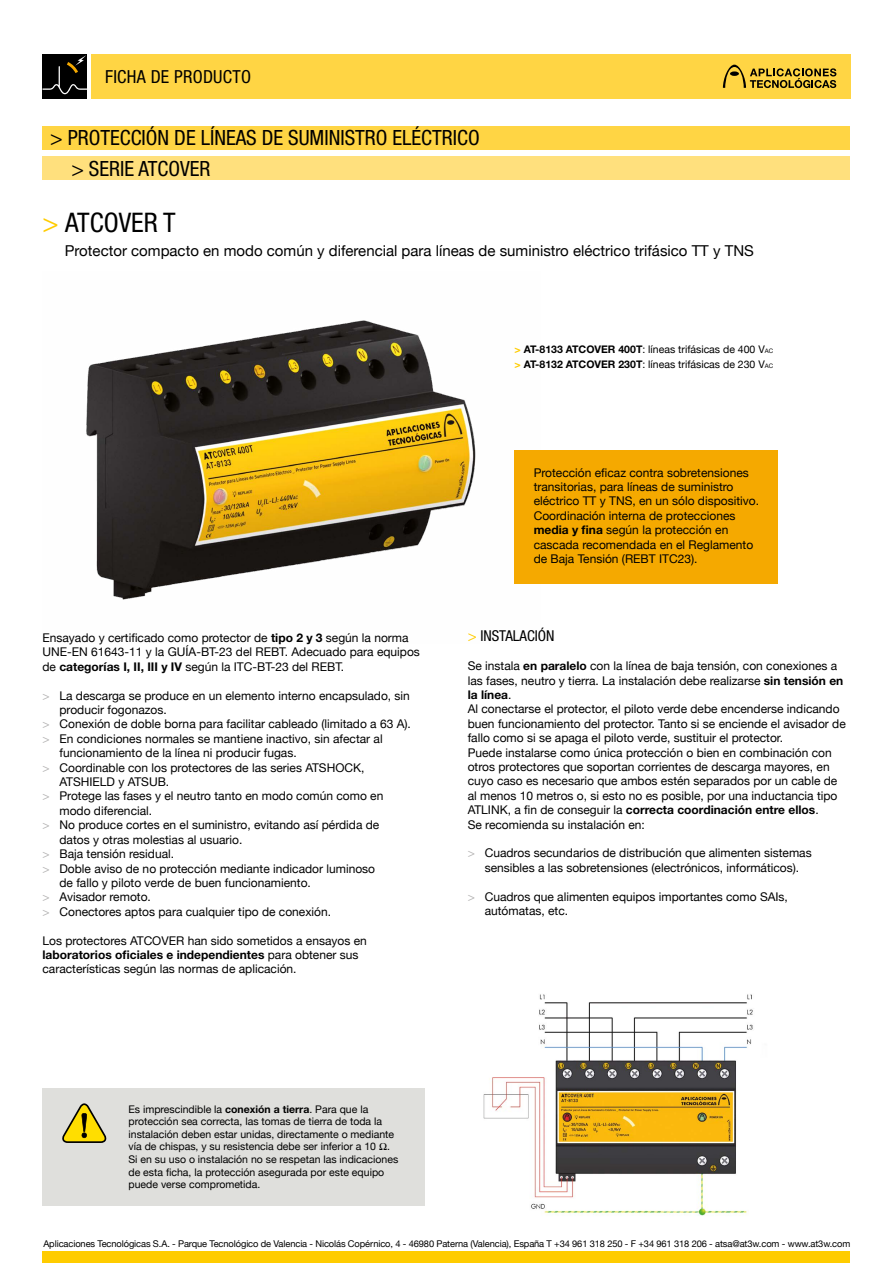
<style>
.page{position:relative;width:893px;height:1263px;background:#fff}
.page>*{position:absolute;margin:0;border:0;box-sizing:border-box;transform-origin:0 0}
.t1{font:condensed 27px "Helvetica Neue LT Std";color:#000}
.t2{font:condensed 21px "Helvetica Neue LT Std";color:#000}
.t3{font:condensed 18px "Helvetica Neue LT Std";letter-spacing:.015em;color:#000}
.t4{font:15px "Helvetica Neue";color:#000}
.t5{font:condensed 15px "Helvetica Neue LT Std";color:#000}
.t6{font:12px/14.4px "Helvetica Neue";color:#000}
.t7{font:700 12px "Helvetica Neue LT Std";color:#000}
.t8{font:10.5px/12.6px "Helvetica Neue";color:#000}
.t9{font:9.3px "Helvetica Neue";letter-spacing:-.01em;color:#000}
.s1{color:#fc0}
.s2{font-family:"Helvetica Neue LT Std";font-weight:700;color:#fc0}
.s3{font-family:"Helvetica Neue LT Std";font-weight:700}
.s4{font-size:6.15px}
.s5{color:#b3b2b2}
.s6{font-family:"Helvetica Neue";font-weight:400}
</style>
<div class="page">
<div style="left:43px;top:1251px;width:807px;height:12px;background:#fc0"></div>
<div style="left:43px;top:54px;width:44px;height:45px;background:#000"></div>
<svg style="left:43px;top:55px;width:44px;height:39px"></svg>
<div style="left:91px;top:54px;width:759px;height:45px;background:#ffd544"></div>
<svg style="left:723px;top:65px;width:113px;height:23px"></svg>
<img style="left:86px;top:320px;width:390px;height:280px">
<img style="left:483px;top:994px;width:270px;height:222px">
<div style="left:514px;top:450px;width:264px;height:134px;background:#f5a900"></div>
<div style="left:43px;top:157px;width:807px;height:23px;background:#ffe07d"></div>
<div style="left:43px;top:126px;width:807px;height:23px;background:#ffd544"></div>
<div style="left:43px;top:1089px;width:382px;height:117px;background:#dfdfdc"></div>
<svg style="left:62px;top:1103px;width:45px;height:40px"></svg>
<h3 class="t3" style="left:105px;top:66px;width:148px">FICHA DE PRODUCTO</h3>
<h2 class="t2" style="left:50px;top:126px;width:431px">&gt; PROTECCIÓN DE LÍNEAS DE SUMINISTRO ELÉCTRICO</h2>
<h2 class="t2" style="left:71px;top:156px;width:140px">&gt; SERIE ATCOVER</h2>
<h1 class="t1" style="left:43px;top:207px;width:135px"><span class="s1">&gt;</span> ATCOVER T</h1>
<p class="t4" style="left:65px;top:241px;width:691px">Protector compacto en modo común y diferencial para líneas de suministro eléctrico trifásico TT y TNS</p>
<p class="t8" style="left:514px;top:342px;width:260px;line-height:15px"><span class="s2">&gt;</span> <span class="s3">AT-8133 ATCOVER 400T</span>: líneas trifásicas de 400 V<span class="s4">AC </span><span class="s2">&gt;</span> <span class="s3">AT-8132 ATCOVER 230T</span>: líneas trifásicas de 230 V<span class="s4">AC</span></p>
<p class="t6" style="left:534px;top:465px;width:227px">Protección eficaz contra sobretensiones transitorias, para líneas de suministro eléctrico TT y TNS, en un sólo dispositivo.<br>Coordinación interna de protecciones <span class="s3">media y fina</span> según la protección en cascada recomendada en el Reglamento de Baja Tensión (REBT ITC23).</p>
<p class="t6" style="left:43px;top:630px;width:368px">Ensayado y certificado como protector de <span class="s3">tipo 2 y 3</span> según la norma</p>
<p class="t5" style="left:468px;top:627px;width:88px"><span class="s1">&gt;</span> INSTALACIÓN</p>
<p class="t6" style="left:43px;top:645px;width:379px">UNE-EN 61643-11 y la GUÍA-BT-23 del REBT. Adecuado para equipos de <span class="s3">categorías I, II, III y IV</span> según la ITC-BT-23 del REBT.</p>
<p class="t6" style="left:43px;top:688px;width:369px"><span class="s5">&gt;</span> La descarga se produce en un elemento interno encapsulado, sin</p>
<p class="t6" style="left:60px;top:702px;width:109px">producir fogonazos.</p>
<p class="t6" style="left:43px;top:717px;width:370px"><span class="s5">&gt;</span> Conexión de doble borna para facilitar cableado (limitado a 63 A).</p>
<p class="t6" style="left:43px;top:731px;width:342px"><span class="s5">&gt;</span> En condiciones normales se mantiene inactivo, sin afectar al</p>
<p class="t6" style="left:60px;top:746px;width:239px">funcionamiento de la línea ni producir fugas.</p>
<p class="t6" style="left:43px;top:760px;width:323px"><span class="s5">&gt;</span> Coordinable con los protectores de las series ATSHOCK,</p>
<p class="t6" style="left:60px;top:774px;width:111px">ATSHIELD y ATSUB.</p>
<p class="t6" style="left:43px;top:789px;width:342px"><span class="s5">&gt;</span> Protege las fases y el neutro tanto en modo común como en</p>
<p class="t6" style="left:60px;top:803px;width:94px">modo diferencial.</p>
<p class="t6" style="left:43px;top:818px;width:338px"><span class="s5">&gt;</span> No produce cortes en el suministro, evitando así pérdida de</p>
<p class="t6" style="left:60px;top:832px;width:184px">datos y otras molestias al usuario.</p>
<p class="t6" style="left:43px;top:846px;width:133px"><span class="s5">&gt;</span> Baja tensión residual.</p>
<p class="t6" style="left:43px;top:861px;width:334px"><span class="s5">&gt;</span> Doble aviso de no protección mediante indicador luminoso</p>
<p class="t6" style="left:60px;top:875px;width:253px">de fallo y piloto verde de buen funcionamiento.</p>
<p class="t6" style="left:43px;top:890px;width:110px"><span class="s5">&gt;</span> Avisador remoto.</p>
<p class="t6" style="left:43px;top:904px;width:290px"><span class="s5">&gt;</span> Conectores aptos para cualquier tipo de conexión.</p>
<p class="t6" style="left:43px;top:933px;width:326px">Los protectores ATCOVER han sido sometidos a ensayos en</p>
<p class="t7" style="left:43px;top:947px;width:317px">laboratorios oficiales e independientes <span class="s6">para obtener sus</span></p>
<p class="t6" style="left:43px;top:962px;width:256px">características según las normas de aplicación.</p>
<p class="t6" style="left:468px;top:658px;width:377px">Se instala <span class="s3">en paralelo</span> con la línea de baja tensión, con conexiones a las fases, neutro y tierra. La instalación debe realizarse <span class="s3">sin tensión en</span></p>
<p class="t7" style="left:468px;top:687px;width:45px">la línea<span class="s6">.</span></p>
<p class="t6" style="left:468px;top:702px;width:380px">Al conectarse el protector, el piloto verde debe encenderse indicando buen funcionamiento del protector. Tanto si se enciende el avisador de fallo como si se apaga el piloto verde, sustituir el protector.<br>Puede instalarse como única protección o bien en combinación con otros protectores que soportan corrientes de descarga mayores, en cuyo caso es necesario que ambos estén separados por un cable de al menos 10 metros o, si esto no es posible, por una inductancia tipo</p>
<p class="t7" style="left:468px;top:802px;width:352px"><span class="s6">ATLINK, a fin de conseguir la</span> correcta coordinación entre ellos<span class="s6">.</span></p>
<p class="t6" style="left:468px;top:817px;width:179px">Se recomienda su instalación en:</p>
<p class="t6" style="left:468px;top:846px;width:345px;text-align:center"><span class="s5">&gt;</span> Cuadros secundarios de distribución que alimenten sistemas sensibles a las sobretensiones (electrónicos, informáticos).</p>
<p class="t6" style="left:485px;top:889px;width:305px;text-indent:-17px"><span class="s5">&gt;</span> Cuadros que alimenten equipos importantes como SAIs, autómatas, etc.</p>
<p class="t8" style="left:129px;top:1102px;width:271px">Es imprescindible la <span class="s3">conexión a tierra</span>. Para que la protección sea correcta, las tomas de tierra de toda la instalación deben estar unidas, directamente o mediante vía de chispas, y su resistencia debe ser inferior a 10 Ω.<br>Si en su uso o instalación no se respetan las indicaciones de esta ficha, la protección asegurada por este equipo puede verse comprometida.</p>
<p class="t9" style="left:43px;top:1238px;width:808px">Aplicaciones Tecnológicas S.A. - Parque Tecnológico de Valencia - Nicolás Copérnico, 4 - 46980 Paterna (Valencia), España T +34 961 318 250 - F +34 961 318 206 - atsa@at3w.com - www.at3w.com</p>
</div>
